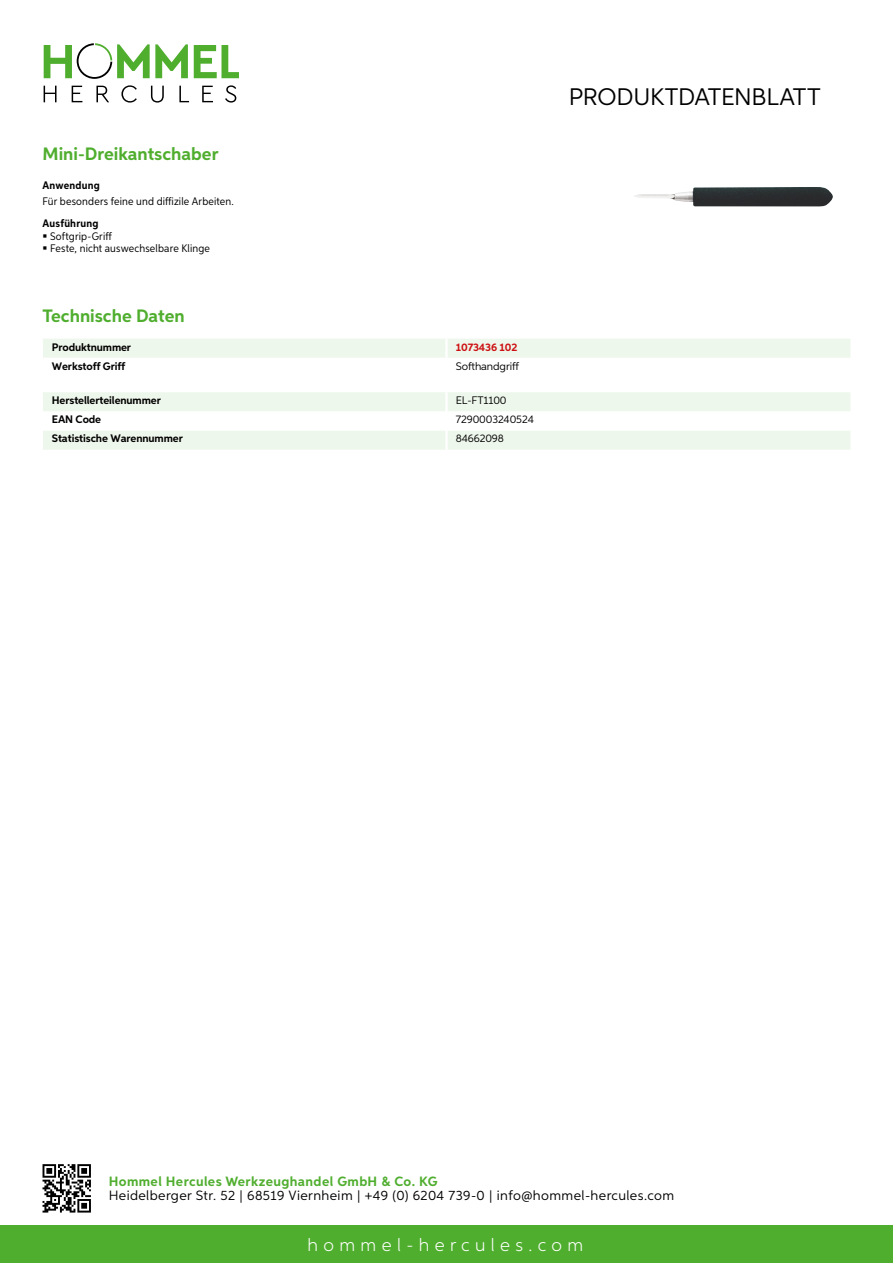
<style>
.page{position:relative;width:893px;height:1263px;background:#fff}
.page>*{position:absolute;margin:0;border:0;box-sizing:border-box;transform-origin:0 0}
.t1{font:24px "Aspira";letter-spacing:-.01em;color:#000}
.t2{font:700 18px "Aspira";color:#50ae2f}
.t3{font:300 18px "Aspira";letter-spacing:.3em;color:#fff}
.t4{font:13.5px "Aspira";letter-spacing:.03em;color:#000}
.t5{font:700 13.5px "Aspira";letter-spacing:.03em;color:#50ae2f}
.t6{font:10.95px/12.8px "Aspira Nar";letter-spacing:.015em;color:#000}
.t7{font:700 10.95px "Aspira";letter-spacing:-.01em;color:#000}
.t8{font:10.95px "Aspira";letter-spacing:-.01em;color:#000}
.t9{font:700 10.95px "Aspira Nar";letter-spacing:.02em;color:#000}
.t10{font:700 10.95px "Aspira";letter-spacing:-.01em;color:#cd1013}
</style>
<div class="page">
<div style="left:0;top:1226px;width:893px;height:37px;background:#50ae2f"></div>
<svg style="left:43px;top:1164px;width:48px;height:48px"></svg>
<svg style="left:194px;top:45px;width:45px;height:33px"></svg>
<svg style="left:44px;top:43px;width:144px;height:36px"></svg>
<svg style="left:44px;top:86px;width:13px;height:16px"></svg>
<svg style="left:72px;top:86px;width:10px;height:16px"></svg>
<svg style="left:96px;top:86px;width:13px;height:16px"></svg>
<svg style="left:121px;top:85px;width:16px;height:18px"></svg>
<svg style="left:151px;top:86px;width:13px;height:17px"></svg>
<svg style="left:179px;top:86px;width:10px;height:16px"></svg>
<svg style="left:202px;top:86px;width:11px;height:16px"></svg>
<svg style="left:225px;top:85px;width:11px;height:18px"></svg>
<div style="left:43px;top:339px;width:807px;height:19px;background:#eef7eb"></div>
<svg style="left:43px;top:392px;width:807px;height:58px"></svg>
<hr style="left:445px;top:430px;width:3px;height:20px;background:#fff">
<img style="left:634px;top:187px;width:199px;height:20px">
<h2 class="t2" style="left:43px;top:142px;width:177px">Mini-Dreikantschaber</h2>
<p class="t9" style="left:43px;top:179px;width:59px">Anwendung</p>
<p class="t6" style="left:43px;top:194px;width:193px">Für besonders feine und diffizile Arbeiten.</p>
<p class="t9" style="left:43px;top:216px;width:58px">Ausführung</p>
<p class="t6" style="left:50px;top:229px;width:161px">Softgrip-Griff<br>Feste, nicht auswechselbare Klinge</p>
<h2 class="t2" style="left:43px;top:304px;width:144px">Technische Daten</h2>
<p class="t7" style="left:52px;top:340px;width:81px">Produktnummer</p>
<p class="t10" style="left:456px;top:340px;width:63px">1073436 102</p>
<p class="t7" style="left:52px;top:359px;width:75px">Werkstoff Griff</p>
<p class="t8" style="left:456px;top:359px;width:65px">Softhandgriff</p>
<p class="t7" style="left:52px;top:394px;width:111px">Herstellerteilenummer</p>
<p class="t8" style="left:456px;top:394px;width:52px">EL-FT1100</p>
<p class="t7" style="left:52px;top:413px;width:51px">EAN Code</p>
<p class="t8" style="left:456px;top:413px;width:80px">7290003240524</p>
<p class="t7" style="left:52px;top:432px;width:132px">Statistische Warennummer</p>
<p class="t8" style="left:456px;top:432px;width:50px">84662098</p>
<h1 class="t1" style="left:569px;top:82px;width:253px">Produktdatenblatt</h1>
<p class="t5" style="left:109px;top:1172px;width:330px">Hommel Hercules Werkzeughandel GmbH &amp; Co. KG</p>
<p class="t4" style="left:109px;top:1187px;width:567px">Heidelberger Str. 52 | 68519 Viernheim | +49 (0) 6204 739-0 | info@hommel-hercules.com</p>
<h2 class="t3" style="left:307px;top:1234px;width:277px">hommel-hercules.com</h2>
</div>
